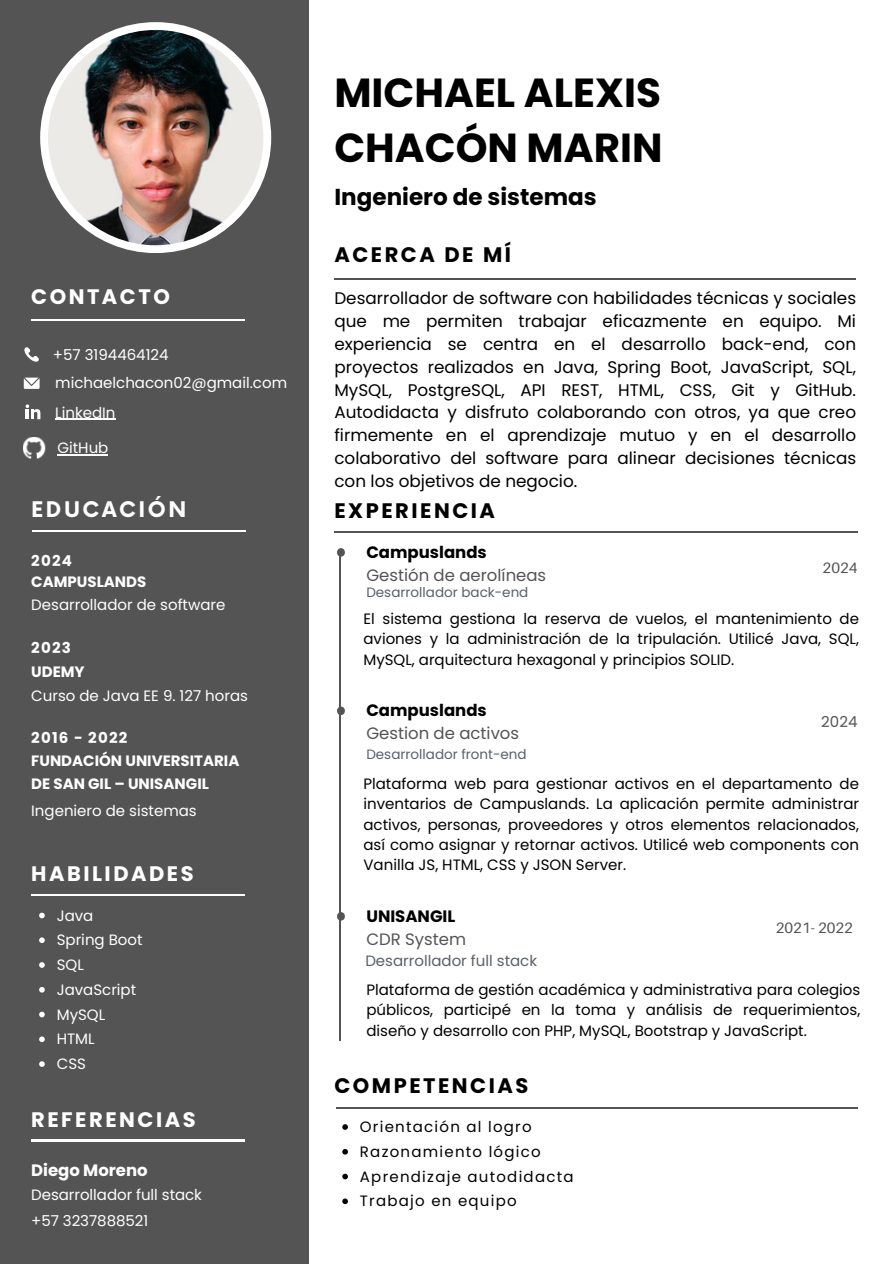
<style>
.page{position:relative;width:894px;height:1264px;background:#fff}
.page>*{position:absolute;margin:0;border:0;box-sizing:border-box;transform-origin:0 0}
.t1{font:700 40.5px "Poppins";color:#000}
.t2{font:700 23.1px "Poppins";color:#000}
.t3{font:700 21px "Poppins";letter-spacing:.12em;color:#000}
.t4{font:700 21px "Poppins";letter-spacing:.12em;color:#fff}
.t5{font:700 21px "Now";letter-spacing:.12em;color:#fff}
.t6{font:16.8px/23px "Poppins";color:#000;text-align:justify}
.t7{font:16.5px "Poppins";color:#545454}
.t8{font:700 16.5px "Poppins";color:#000}
.t9{font:700 16.5px "Poppins";color:#fff}
.t10{font:15px/20.2px "Poppins";color:#000;text-align:justify}
.t11{font:15px "Poppins";color:#fff}
.t12{font:15px "Poppins";letter-spacing:.085em;color:#000}
.t13{font:700 15px/22.5px "Poppins";color:#fff}
.t14{font:15px "Poppins";color:#5a5f6a}
.t15{font:15px "Aileron";color:#545454}
.t16{font:700 15px "Poppins";letter-spacing:.08em;color:#fff}
.t17{font:15px "Poppins";color:#545454}
.t18{font:13.5px "Poppins";color:#5a5f6a}
</style>
<div class="page">
<div style="left:0;top:0;width:308px;height:1263px;background:#545454"></div>
<div style="left:40px;top:22px;width:231px;height:231px;background:#fff;border-radius:50%"></div>
<img style="left:48px;top:30px;width:215px;height:215px;border-radius:50%">
<svg style="left:24px;top:347px;width:15px;height:15px"></svg>
<svg style="left:24px;top:377px;width:16px;height:12px"></svg>
<hr style="left:31px;top:319px;width:214px;height:2px;background:#fff">
<hr style="left:32px;top:530px;width:213px;height:2px;background:#fff">
<hr style="left:31px;top:894px;width:214px;height:2px;background:#fff">
<hr style="left:31px;top:1139px;width:214px;height:2px;background:#fff">
<hr style="left:334px;top:531px;width:523px;height:1px;background:#545454">
<hr style="left:336px;top:1107px;width:521px;height:1px;background:#545454">
<hr style="left:334px;top:278px;width:521px;height:2px;background:#545454">
<svg style="left:337px;top:548px;width:8px;height:8px"></svg>
<hr style="left:339px;top:552px;width:1px;height:488px;background:#545454">
<svg style="left:337px;top:706px;width:8px;height:9px"></svg>
<svg style="left:337px;top:912px;width:8px;height:8px"></svg>
<svg style="left:26px;top:404px;width:15px;height:15px"></svg>
<img style="left:24px;top:437px;width:22px;height:21px">
<hr style="left:55px;top:419px;width:60px;height:1px;background:#fff">
<hr style="left:57px;top:454px;width:51px;height:1px;background:#fff">
<svg style="left:39px;top:912px;width:6px;height:6px"></svg>
<svg style="left:39px;top:937px;width:6px;height:6px"></svg>
<svg style="left:39px;top:962px;width:6px;height:5px"></svg>
<svg style="left:39px;top:987px;width:6px;height:5px"></svg>
<svg style="left:39px;top:1011px;width:6px;height:6px"></svg>
<svg style="left:39px;top:1036px;width:6px;height:6px"></svg>
<svg style="left:39px;top:1061px;width:6px;height:5px"></svg>
<svg style="left:342px;top:1124px;width:6px;height:5px"></svg>
<svg style="left:342px;top:1149px;width:6px;height:5px"></svg>
<svg style="left:342px;top:1173px;width:6px;height:6px"></svg>
<svg style="left:342px;top:1198px;width:6px;height:6px"></svg>
<p class="t4" style="left:31px;top:282px;width:140px">CONTACTO</p>
<p class="t11" style="left:53px;top:344px;width:117px">+57 3194464124</p>
<p class="t11" style="left:55px;top:372px;width:233px">michaelchacon02@gmail.com</p>
<h2 class="t11" style="left:55px;top:402px;width:62px">LinkedIn</h2>
<p class="t11" style="left:57px;top:437px;width:52px">GitHub</p>
<h2 class="t5" style="left:31px;top:498px;width:156px">EDUCACIÓN</h2>
<p class="t13" style="left:31px;top:549px;width:42px">2024</p>
<h2 class="t13" style="left:31px;top:570px;width:116px">CAMPUSLANDS</h2>
<p class="t11" style="left:31px;top:594px;width:196px">Desarrollador de software</p>
<p class="t13" style="left:31px;top:637px;width:41px">2023</p>
<p class="t13" style="left:31px;top:660px;width:55px">UDEMY</p>
<p class="t11" style="left:31px;top:685px;width:218px">Curso de Java EE 9. 127 horas</p>
<p class="t16" style="left:31px;top:726px;width:98px">2016 - 2022</p>
<p class="t13" style="left:31px;top:749px;width:209px">FUNDACIÓN UNIVERSITARIA<br>DE SAN GIL – UNISANGIL</p>
<p class="t11" style="left:31px;top:800px;width:167px">Ingeniero de sistemas</p>
<p class="t4" style="left:31px;top:858px;width:164px">HABILIDADES</p>
<p class="t11" style="left:57px;top:904px;width:38px">Java</p>
<p class="t11" style="left:57px;top:929px;width:87px">Spring Boot</p>
<p class="t11" style="left:57px;top:954px;width:29px">SQL</p>
<p class="t11" style="left:57px;top:979px;width:81px">JavaScript</p>
<p class="t11" style="left:57px;top:1003px;width:50px">MySQL</p>
<p class="t11" style="left:57px;top:1028px;width:39px">HTML</p>
<p class="t11" style="left:57px;top:1053px;width:31px">CSS</p>
<p class="t4" style="left:31px;top:1104px;width:166px">REFERENCIAS</p>
<h6 class="t9" style="left:31px;top:1158px;width:118px">Diego Moreno</h6>
<p class="t11" style="left:31px;top:1183px;width:172px">Desarrollador full stack</p>
<h4 class="t11" style="left:31px;top:1209px;width:118px">+57 3237888521</h4>
<p class="t1" style="left:334px;top:64px;width:328px">MICHAEL ALEXIS</p>
<p class="t1" style="left:334px;top:120px;width:329px">CHACÓN MARIN</p>
<p class="t2" style="left:334px;top:180px;width:264px">Ingeniero de sistemas</p>
<h5 class="t3" style="left:334px;top:240px;width:178px">ACERCA DE MÍ</h5>
<p class="t6" style="left:334px;top:286px;width:523px">Desarrollador de software con habilidades técnicas y sociales que me permiten trabajar eficazmente en equipo. Mi experiencia se centra en el desarrollo back-end, con proyectos realizados en Java, Spring Boot, JavaScript, SQL, MySQL, PostgreSQL, API REST, HTML, CSS, Git y GitHub.<br>Autodidacta y disfruto colaborando con otros, ya que creo firmemente en el aprendizaje mutuo y en el desarrollo colaborativo del software para alinear decisiones técnicas con los objetivos de negocio.</p>
<p class="t3" style="left:334px;top:496px;width:162px">EXPERIENCIA</p>
<p class="t8" style="left:366px;top:540px;width:122px">Campuslands</p>
<h1 class="t7" style="left:366px;top:563px;width:181px">Gestión de aerolíneas</h1>
<h6 class="t18" style="left:366px;top:583px;width:163px">Desarrollador back-end</h6>
<p class="t15" style="left:822px;top:558px;width:36px">2024</p>
<h6 class="t10" style="left:363px;top:608px;width:497px">El sistema gestiona la reserva de vuelos, el mantenimiento de aviones y la administración de la tripulación. Utilicé Java, SQL, MySQL, arquitectura hexagonal y principios SOLID.</h6>
<h3 class="t8" style="left:366px;top:699px;width:122px">Campuslands</h3>
<h2 class="t7" style="left:366px;top:721px;width:154px">Gestion de activos</h2>
<h5 class="t18" style="left:366px;top:744px;width:162px">Desarrollador front-end</h5>
<h1 class="t17" style="left:821px;top:711px;width:38px">2024</h1>
<p class="t10" style="left:363px;top:773px;width:497px">Plataforma web para gestionar activos en el departamento de inventarios de Campuslands. La aplicación permite administrar activos, personas, proveedores y otros elementos relacionados, así como asignar y retornar activos. Utilicé web components con Vanilla JS, HTML, CSS y JSON Server.</p>
<h2 class="t8" style="left:366px;top:904px;width:90px">UNISANGIL</h2>
<h5 class="t7" style="left:366px;top:927px;width:101px">CDR System</h5>
<p class="t14" style="left:365px;top:950px;width:173px">Desarrollador full stack</p>
<h6 class="t15" style="left:775px;top:918px;width:78px">2021- 2022</h6>
<p class="t10" style="left:366px;top:979px;width:495px">Plataforma de gestión académica y administrativa para colegios públicos, participé en la toma y análisis de requerimientos, diseño y desarrollo con PHP, MySQL, Bootstrap y JavaScript.</p>
<h2 class="t3" style="left:334px;top:1071px;width:195px">COMPETENCIAS</h2>
<p class="t12" style="left:360px;top:1116px;width:173px">Orientación al logro</p>
<p class="t12" style="left:360px;top:1141px;width:182px">Razonamiento lógico</p>
<h2 class="t12" style="left:360px;top:1165px;width:215px">Aprendizaje autodidacta</h2>
<p class="t12" style="left:360px;top:1190px;width:158px">Trabajo en equipo</p>
</div>
